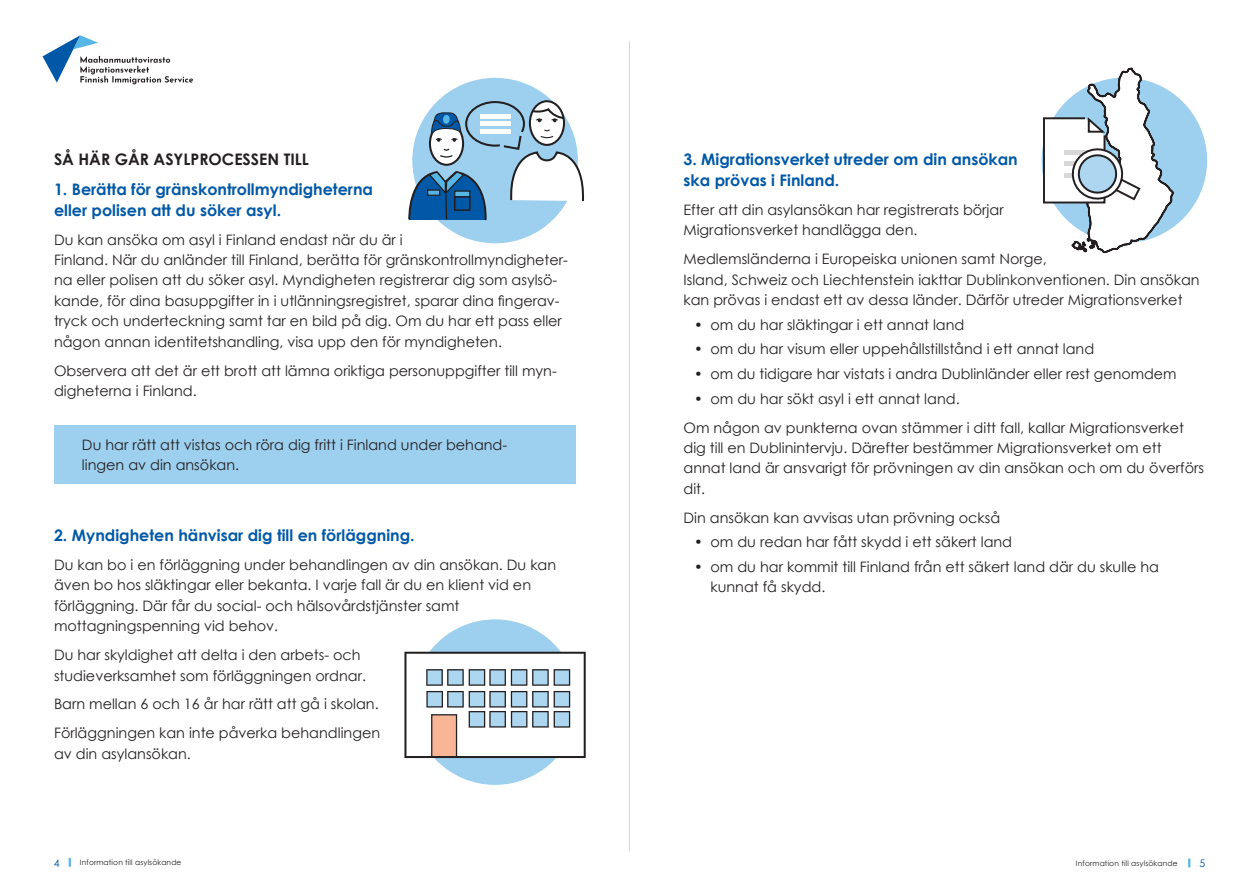
<style>
.page{position:relative;width:1259px;height:893px;background:#fff}
.page>*{position:absolute;margin:0;border:0;box-sizing:border-box;transform-origin:0 0}
.Otsikko_4{font:700 15.9px/21px "Century Gothic";color:#0158a6}
.Otsikko_3{font:700 15.9px "Century Gothic";color:#231f20}
.Leipäteksti{font:14.4px/20.4px "Century Gothic";color:#231f20}
.t1{font:10.5px "Century Gothic";color:#0158a6}
.t2{font:7.5px "Century Gothic";letter-spacing:.02em;color:#231f20}
</style>
<div class="page">
<svg style="left:69px;top:858px;width:2px;height:9px"></svg>
<svg style="left:1188px;top:858px;width:2px;height:9px"></svg>
<div style="left:1041px;top:78px;width:166px;height:165px;background:#9dcfef;border-radius:50%"></div>
<svg style="left:1042px;top:67px;width:133px;height:187px"></svg>
<div style="left:54px;top:425px;width:521px;height:59px;background:#9dcfef"></div>
<div style="left:412px;top:78px;width:166px;height:165px;background:#9dcfef;border-radius:50%"></div>
<div style="left:412px;top:619px;width:166px;height:166px;background:#9dcfef;border-radius:50%"></div>
<svg style="left:43px;top:35px;width:150px;height:49px"></svg>
<hr style="left:629px;top:41px;width:1px;height:810px;background:#bddef4">
<svg style="left:408px;top:100px;width:177px;height:121px"></svg>
<svg style="left:404px;top:652px;width:182px;height:106px"></svg>
<h3 class="Otsikko_3" style="left:54px;top:147px;width:256px">SÅ HÄR GÅR ASYLPROCESSEN TILL</h3>
<h4 class="Otsikko_4" style="left:54px;top:178px;width:320px">1. Berätta för gränskontrollmyndigheterna eller polisen att du söker asyl.</h4>
<p class="Leipäteksti" style="left:54px;top:229px;width:515px">Du kan ansöka om asyl i Finland endast när du är i<br>Finland. När du anländer till Finland, berätta för gränskontrollmyndigheter&shy;na eller polisen att du söker asyl. Myndigheten registrerar dig som asylsö&shy;kande, för dina basuppgifter in i utlänningsregistret, sparar dina fingerav&shy;tryck och underteckning samt tar en bild på dig. Om du har ett pass eller någon annan identitetshandling, visa upp den för myndigheten.</p>
<p class="Leipäteksti" style="left:54px;top:360px;width:504px">Observera att det är ett brott att lämna oriktiga personuppgifter till myn&shy;digheterna i Finland.</p>
<p class="Leipäteksti" style="left:82px;top:434px;width:427px">Du har rätt att vistas och röra dig fritt i Finland under behand&shy;lingen av din ansökan.</p>
<h4 class="Otsikko_4" style="left:54px;top:524px;width:362px">2. Myndigheten hänvisar dig till en förläggning.</h4>
<p class="Leipäteksti" style="left:54px;top:554px;width:504px">Du kan bo i en förläggning under behandlingen av din ansökan. Du kan även bo hos släktingar eller bekanta. I varje fall är du en klient vid en förläggning. Där får du social- och hälsovårdstjänster samt mottagningspenning vid behov.</p>
<p class="Leipäteksti" style="left:54px;top:644px;width:313px">Du har skyldighet att delta i den arbets- och studieverksamhet som förläggningen ordnar.</p>
<p class="Leipäteksti" style="left:54px;top:694px;width:326px">Barn mellan 6 och 16 år har rätt att gå i skolan.</p>
<p class="Leipäteksti" style="left:54px;top:723px;width:328px">Förläggningen kan inte påverka behandlingen av din asylansökan.</p>
<h4 class="Otsikko_4" style="left:683px;top:148px;width:336px">3. Migrationsverket utreder om din ansökan ska prövas i Finland.</h4>
<p class="Leipäteksti" style="left:683px;top:199px;width:322px">Efter att din asylansökan har registrerats börjar<br>Migrationsverket handlägga den.</p>
<p class="Leipäteksti" style="left:683px;top:249px;width:518px">Medlemsländerna i Europeiska unionen samt Norge,<br>Island, Schweiz och Liechtenstein iakttar Dublinkonventionen. Din ansökan kan prövas i endast ett av dessa länder. Därför utreder Migrationsverket</p>
<p class="Leipäteksti" style="left:694px;top:314px;width:272px">• om du har släktingar i ett annat land</p>
<p class="Leipäteksti" style="left:694px;top:339px;width:402px">• om du har visum eller uppehållstillstånd i ett annat land</p>
<p class="Leipäteksti" style="left:694px;top:363px;width:484px">• om du tidigare har vistats i andra Dublinländer eller rest genomdem</p>
<p class="Leipäteksti" style="left:694px;top:388px;width:267px">• om du har sökt asyl i ett annat land.</p>
<p class="Leipäteksti" style="left:683px;top:417px;width:522px">Om någon av punkterna ovan stämmer i ditt fall, kallar Migrationsverket dig till en Dublinintervju. Därefter bestämmer Migrationsverket om ett annat land är ansvarigt för prövningen av din ansökan och om du överförs dit.</p>
<p class="Leipäteksti" style="left:683px;top:507px;width:318px">Din ansökan kan avvisas utan prövning också</p>
<p class="Leipäteksti" style="left:694px;top:532px;width:320px">• om du redan har fått skydd i ett säkert land</p>
<p class="Leipäteksti" style="left:710px;top:556px;width:450px;text-indent:-17px">• om du har kommit till Finland från ett säkert land där du skulle ha kunnat få skydd.</p>
<p class="t1" style="left:54px;top:856px;width:7px">4</p>
<p class="t2" style="left:80px;top:857px;width:103px">Information till asylsökande</p>
<p class="t2" style="left:1076px;top:858px;width:103px">Information till asylsökande</p>
<p class="t1" style="left:1199px;top:856px;width:7px">5</p>
</div>
